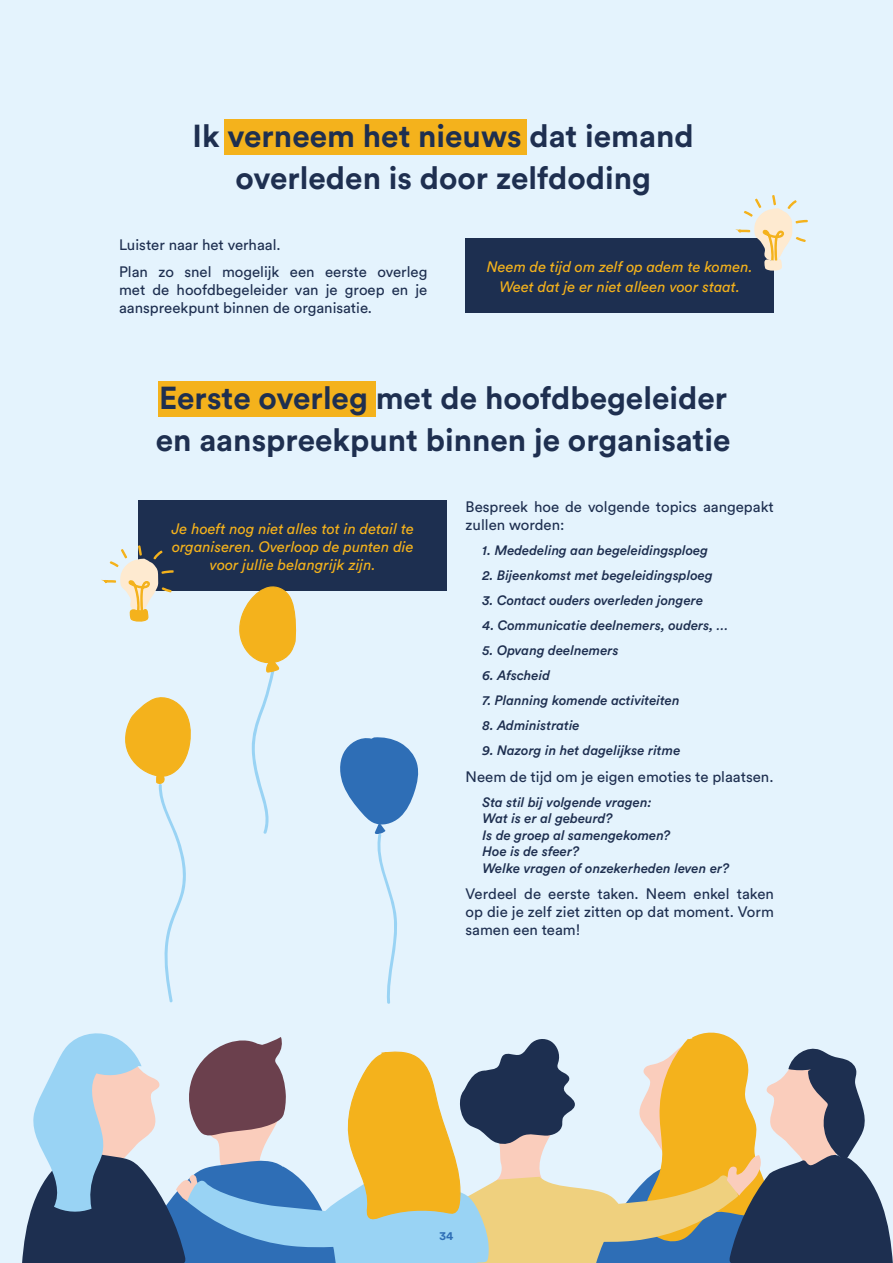
<style>
.page{position:relative;width:893px;height:1263px;background:#e4f3fd}
.page>*{position:absolute;margin:0;border:0;box-sizing:border-box;transform-origin:0 0}
.t1{font:700 31.5px/42px "Circular Std";color:#1e2f50;text-align:center}
.t2{font:15px/18px "Circular Std";color:#1e2f50}
.t3{font:italic 15px/18px "Circular Std";color:#f4b21c;text-align:center}
.t4{font:italic 500 13.5px/16.5px "Circular Std";color:#1e2f50}
.t5{font:700 12px "Circular Std";color:#2e6eb6}
</style>
<div class="page">
<div style="left:224px;top:119px;width:302px;height:36px;background:#f4b21c"></div>
<div style="left:158px;top:381px;width:217px;height:36px;background:#f4b21c"></div>
<div style="left:466px;top:238px;width:308px;height:75px;background:#1d2f50"></div>
<svg style="left:738px;top:195px;width:70px;height:76px"></svg>
<div style="left:139px;top:500px;width:308px;height:91px;background:#1d2f50"></div>
<svg style="left:104px;top:544px;width:70px;height:78px"></svg>
<svg style="left:22px;top:1032px;width:871px;height:231px"></svg>
<svg style="left:340px;top:737px;width:79px;height:267px"></svg>
<svg style="left:125px;top:697px;width:66px;height:306px"></svg>
<svg style="left:239px;top:586px;width:58px;height:248px"></svg>
<h1 class="t1" style="left:193px;top:114px;width:503px">Ik verneem het nieuws dat iemand overleden is door zelfdoding</h1>
<p class="t2" style="left:119px;top:232px;width:310px;line-height:26.5px">Luister naar het verhaal.<br>Plan zo snel mogelijk een eerste overleg</p>
<p class="t2" style="left:119px;top:280px;width:310px">met de hoofdbegeleider van je groep en je aanspreekpunt binnen de organisatie.</p>
<p class="t3" style="left:487px;top:256px;width:267px;line-height:20px">Neem de tijd om zelf op adem te komen.<br>Weet dat je er niet alleen voor staat.</p>
<h1 class="t1" style="left:156px;top:376px;width:576px;text-align:left">Eerste overleg met de hoofdbegeleider en aanspreekpunt binnen je organisatie</h1>
<p class="t3" style="left:171px;top:519px;width:244px">Je hoeft nog niet alles tot in detail te organiseren. Overloop de punten die voor jullie belangrijk zijn.</p>
<p class="t2" style="left:466px;top:498px;width:310px">Bespreek hoe de volgende topics aangepakt zullen worden:</p>
<p class="t4" style="left:483px;top:542px;width:227px">1. Mededeling aan begeleidingsploeg</p>
<p class="t4" style="left:483px;top:567px;width:232px">2. Bijeenkomst met begeleidingsploeg</p>
<p class="t4" style="left:483px;top:592px;width:222px">3. Contact ouders overleden jongere</p>
<p class="t4" style="left:483px;top:617px;width:248px">4. Communicatie deelnemers, ouders, …</p>
<p class="t4" style="left:483px;top:642px;width:138px">5. Opvang deelnemers</p>
<p class="t4" style="left:483px;top:667px;width:69px">6. Afscheid</p>
<p class="t4" style="left:483px;top:692px;width:199px">7. Planning komende activiteiten</p>
<p class="t4" style="left:483px;top:717px;width:99px">8. Administratie</p>
<p class="t4" style="left:483px;top:742px;width:199px">9. Nazorg in het dagelijkse ritme</p>
<p class="t2" style="left:466px;top:767px;width:309px">Neem de tijd om je eigen emoties te plaatsen.</p>
<p class="t4" style="left:483px;top:793px;width:248px">Sta stil bij volgende vragen:<br>Wat is er al gebeurd?<br>Is de groep al samengekomen?<br>Hoe is de sfeer?<br>Welke vragen of onzekerheden leven er?</p>
<p class="t2" style="left:466px;top:885px;width:310px;text-align:justify">Verdeel de eerste taken. Neem enkel taken op die je zelf ziet zitten op dat moment. Vorm samen een team!</p>
<p class="t5" style="left:440px;top:1228px;width:15px">34</p>
</div>
